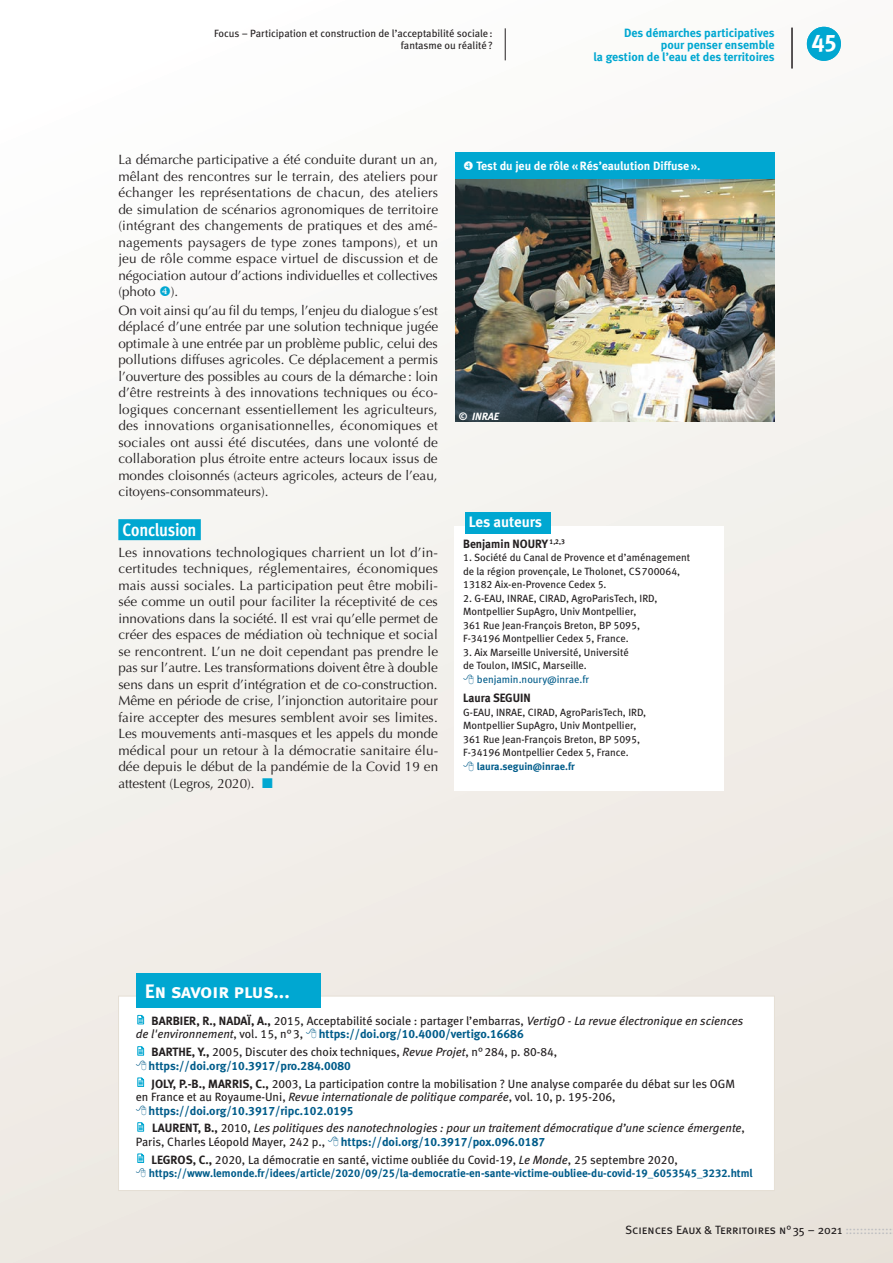
<style>
.page{position:relative;width:893px;height:1263px;background:#fff}
.page>*{position:absolute;margin:0;border:0;box-sizing:border-box;transform-origin:0 0}
.t1{font:24px "Meta Bold Caps Expert";color:#fff}
.t2{font:19.5px "Meta Bold LF Caps";letter-spacing:-.015em;color:#fff}
.t3{font:700 18px "Meta Cond OT";letter-spacing:-.015em;color:#fff}
.t4{font:15px "Meta Bold LF";color:#fff}
.t5{font:13.5px/16.5px "Optima";letter-spacing:-.005em;color:#231f20;text-align:justify}
.t6{font:12px/13.5px "Meta Book LF";color:#231f20}
.t7{font:12px "Meta Bold LF";color:#005c8a}
.t8{font:italic 12px/13.5px "Meta Book LF";color:#231f20}
.t9{font:700 12px/12px "Meta";color:#00a7d1;text-align:right}
.t10{font:12px "Meta Book Caps";letter-spacing:-.005em;color:#231f20}
.t11{font:12px "Meta Bold LF";color:#fff}
.t12{font:12px "Meta Bold LF";color:#231f20}
.t13{font:11.25px "Meta Bold LF";color:#005c8a}
.t14{font:10.5px/13.5px "Meta Book LF";color:#231f20}
.t15{font:10.5px "Meta Book LF";color:#005c8a}
.t16{font:10.5px "Meta Bold LF";color:#005c8a}
.t17{font:italic 10.5px "Meta Bold LF";color:#fff}
.s1{font-family:"Meta Bold LF"}
.s2{font-style:italic}
.s3{font-family:"Meta Bold LF";font-style:normal}
.s4{font-style:normal}
.s5{color:#bcbdc0}
</style>
<div class="page">
<div style="left:0;top:0;width:893px;height:1263px;background:linear-gradient(to bottom,#fdfefd,#eae5dd)"></div>
<div style="left:118px;top:519px;width:83px;height:21px;background:#00a7d1"></div>
<hr style="left:505px;top:28px;width:1px;height:32px;background:#231f20">
<div style="left:455px;top:526px;width:269px;height:264px;background:#fff"></div>
<div style="left:465px;top:512px;width:85px;height:21px;background:#00a7d1"></div>
<div style="left:119px;top:996px;width:655px;height:194px;background:#fff"></div>
<svg style="left:137px;top:1015px;width:7px;height:9px"></svg>
<svg style="left:137px;top:1077px;width:7px;height:10px"></svg>
<svg style="left:137px;top:1122px;width:7px;height:10px"></svg>
<div style="left:118px;top:996px;width:657px;height:195px;border:1px solid #e5dfd5"></div>
<div style="left:136px;top:974px;width:185px;height:34px;background:#00a7d1"></div>
<div style="left:455px;top:152px;width:320px;height:28px;background:#00a7d1"></div>
<img style="left:455px;top:179px;width:320px;height:243px">
<div style="left:807px;top:27px;width:34px;height:34px;background:#00a7d1;border-radius:50%"></div>
<hr style="left:792px;top:28px;width:1px;height:40px;background:#231f20">
<svg style="left:160px;top:286px;width:10px;height:10px"></svg>
<svg style="left:262px;top:778px;width:10px;height:10px"></svg>
<svg style="left:137px;top:1046px;width:8px;height:10px"></svg>
<svg style="left:137px;top:1153px;width:8px;height:10px"></svg>
<p class="t14" style="left:214px;top:27px;width:280px;line-height:12px;text-align:right">Focus – Participation et construction de l’acceptabilité sociale: fantasme ou réalité?</p>
<p class="t9" style="left:594px;top:27px;width:183px">Des démarches participatives<br>pour penser ensemble<br>la gestion de l’eau et des territoires</p>
<p class="t5" style="left:118px;top:151px;width:321px">La démarche participative a été conduite durant un an, mêlant des rencontres sur le terrain, des ateliers pour échanger les représentations de chacun, des ateliers de simulation de scénarios agronomiques de territoire (intégrant des changements de pratiques et des amé&shy;nagements paysagers de type zones tampons), et un jeu de rôle comme espace virtuel de discussion et de négociation autour d’actions individuelles et collectives (photo ).</p>
<p class="t5" style="left:118px;top:302px;width:321px">On voit ainsi qu’au fil du temps, l’enjeu du dialogue s’est déplacé d’une entrée par une solution technique jugée optimale à une entrée par un problème public, celui des pollutions diffuses agricoles. Ce déplacement a permis l’ouverture des possibles au cours de la démarche : loin d’être restreints à des innovations techniques ou éco&shy;logiques concernant essentiellement les agriculteurs, des innovations organisationnelles, économiques et sociales ont aussi été discutées, dans une volonté de collaboration plus étroite entre acteurs locaux issus de mondes cloisonnés (acteurs agricoles, acteurs de l’eau, citoyens-consommateurs).</p>
<h3 class="t3" style="left:123px;top:518px;width:75px">Conclusion</h3>
<p class="t5" style="left:118px;top:544px;width:321px">Les innovations technologiques charrient un lot d’in&shy;certitudes techniques, réglementaires, économiques mais aussi sociales. La participation peut être mobili&shy;sée comme un outil pour faciliter la réceptivité de ces innovations dans la société. Il est vrai qu’elle permet de créer des espaces de médiation où technique et social se rencontrent. L’un ne doit cependant pas prendre le pas sur l’autre. Les transformations doivent être à double sens dans un esprit d’intégration et de co-construction.<br>Même en période de crise, l’injonction autoritaire pour faire accepter des mesures semblent avoir ses limites.<br>Les mouvements anti-masques et les appels du monde médical pour un retour à la démocratie sanitaire élu&shy;dée depuis le début de la pandémie de la Covid 19 en attestent (Legros, 2020).</p>
<p class="t11" style="left:476px;top:159px;width:226px">Test du jeu de rôle «Rés’eaulution Diffuse».</p>
<p class="t17" style="left:459px;top:410px;width:42px">© INRAE</p>
<p class="t4" style="left:469px;top:513px;width:75px">Les auteurs</p>
<p class="t12" style="left:463px;top:536px;width:103px">Benjamin Noury <sup>1,2,3</sup></p>
<p class="t14" style="left:463px;top:550px;width:228px">1. Société du Canal de Provence et d’aménagement de la région provençale, Le Tholonet, CS700064,<br>13182 Aix-en-Provence Cedex 5.</p>
<p class="t14" style="left:463px;top:591px;width:196px">2. G-EAU, INRAE, CIRAD, AgroParisTech, IRD, Montpellier SupAgro, Univ Montpellier,<br>361 Rue Jean-François Breton, BP 5095, F-34196 Montpellier Cedex 5, France.</p>
<p class="t14" style="left:463px;top:645px;width:167px">3. Aix Marseille Université, Université de Toulon, IMSIC, Marseille.</p>
<p class="t15" style="left:477px;top:673px;width:114px">benjamin.noury@inrae.fr</p>
<p class="t12" style="left:463px;top:691px;width:69px">Laura SEGUIN</p>
<p class="t14" style="left:463px;top:705px;width:185px">G-EAU, INRAE, CIRAD, AgroParisTech, IRD, Montpellier SupAgro, Univ Montpellier, 361 Rue Jean-François Breton, BP 5095, F-34196 Montpellier Cedex 5, France.</p>
<p class="t16" style="left:477px;top:760px;width:99px">laura.seguin@inrae.fr</p>
<h1 class="t1" style="left:811px;top:28px;width:27px">45</h1>
<h2 class="t2" style="left:145px;top:979px;width:146px">En savoir plus...</h2>
<p class="t6" style="left:136px;top:1014px;width:609px;text-indent:16px"><span class="s1">BARBIER, R., NADAÏ, A.,</span> 2015, Acceptabilité sociale : partager l’embarras, <span class="s2">VertigO - La revue électronique en sciences de l'environnement</span>, vol. 15, n°3,</p>
<p class="t7" style="left:319px;top:1027px;width:206px">https://doi.org/10.4000/vertigo.16686</p>
<p class="t6" style="left:152px;top:1045px;width:407px"><span class="s1">BARTHE, Y.,</span> 2005, Discuter des choix techniques, <span class="s2">Revue Projet</span>, n°284, p. 80-84,</p>
<p class="t7" style="left:149px;top:1058px;width:204px">https://doi.org/10.3917/pro.284.0080</p>
<p class="t6" style="left:136px;top:1076px;width:601px;text-indent:16px"><span class="s1">JOLY, P.-B., MARRIS, C.,</span> 2003, La participation contre la mobilisation ? Une analyse comparée du débat sur les OGM en France et au Royaume-Uni, <span class="s2">Revue internationale de politique comparée</span>, vol. 10, p. 195-206,</p>
<p class="t7" style="left:149px;top:1103px;width:206px">https://doi.org/10.3917/ripc.102.0195</p>
<p class="t8" style="left:136px;top:1121px;width:611px;text-indent:17px"><span class="s3">LAUREnT, B.,</span> <span class="s4">2010,</span> Les politiques des nanotechnologies : pour un traitement démocratique d’une science émergente<span class="s4">,<br>Paris, Charles Léopold Mayer, 242 p.,</span></p>
<p class="t7" style="left:341px;top:1134px;width:206px">https://doi.org/10.3917/pox.096.0187</p>
<p class="t6" style="left:152px;top:1152px;width:528px"><span class="s1">Legros, C.,</span> 2020, La démocratie en santé, victime oubliée du Covid-19, <span class="s2">Le Monde</span>, 25 septembre 2020,</p>
<p class="t13" style="left:149px;top:1166px;width:605px">https://www.lemonde.fr/idees/article/2020/09/25/la-democratie-en-sante-victime-oubliee-du-covid-19_6053545_3232.html</p>
<p class="t10" style="left:625px;top:1223px;width:269px">Sciences Eaux &amp; Territoires n°35 – 2021 <span class="s5">:::::::::::::</span></p>
</div>
